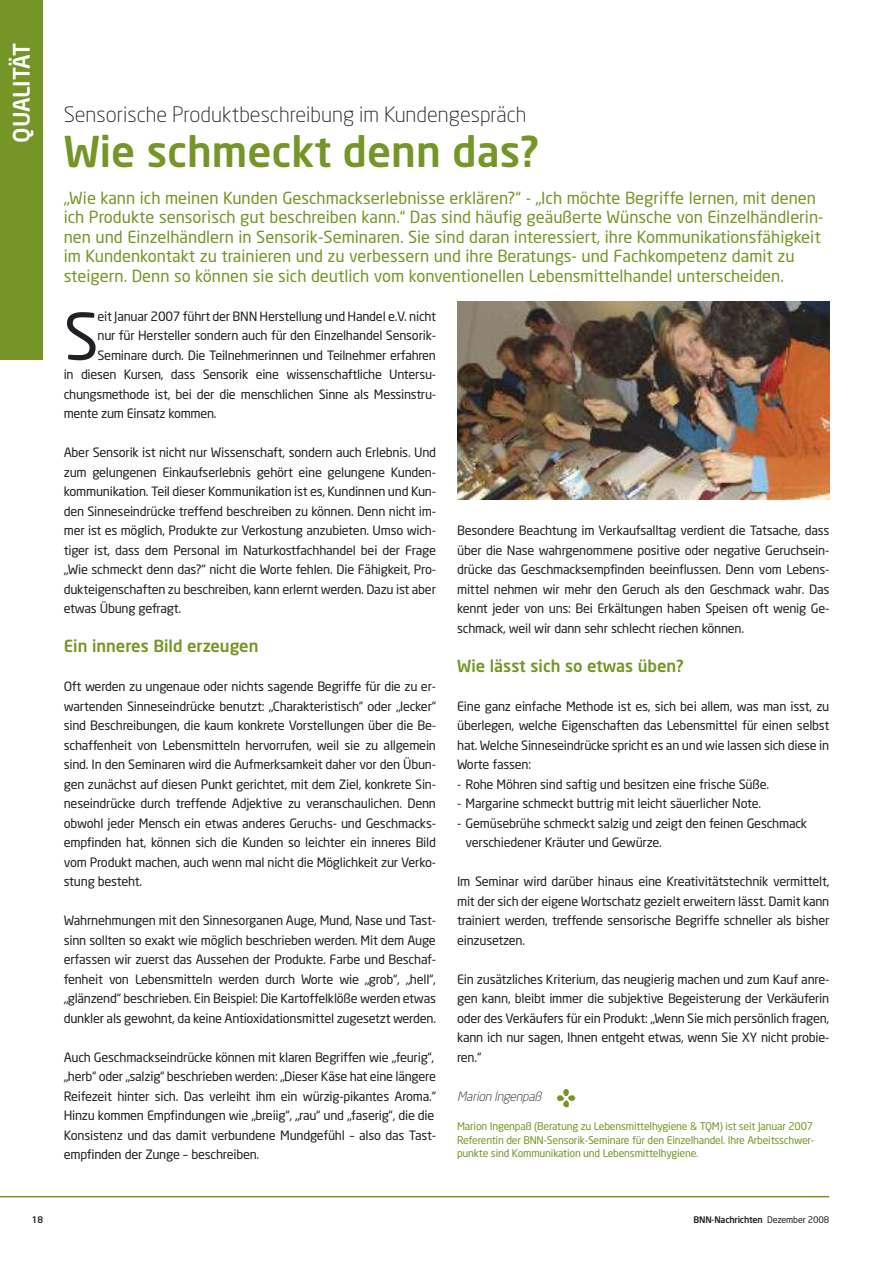
<style>
.page{position:relative;width:893px;height:1263px;background:#fff}
.page>*{position:absolute;margin:0;border:0;box-sizing:border-box;transform-origin:0 0}
.t1{font:63.6px "Neo Sans";color:#212125}
.t2{font:500 42px "Neo Sans";color:#759527}
.t3{font:500 22.5px "Neo Sans";letter-spacing:-.02em;color:#fff}
.t4{font:300 21px "Neo Sans";color:#212125}
.t5{font:16.5px/19.5px "Neo Sans";color:#759527}
.t6{font:500 16.5px "Neo Sans";color:#759527}
.t7{font:12.75px/19.5px "Neo Sans";letter-spacing:-.02em;color:#212125;text-align:justify}
.t8{font:italic 300 12.75px "Neo Sans";color:#212125}
.t9{font:10.5px/13.5px "Neo Sans";letter-spacing:-.02em;color:#759527;text-align:justify}
.t10{font:500 9px "Neo Sans";letter-spacing:-.02em;color:#212125}
.s1{font-weight:400}
</style>
<div class="page">
<img style="left:457px;top:302px;width:372px;height:198px">
<div style="left:0;top:0;width:43px;height:360px;background:#759527"></div>
<hr style="left:0;top:1196px;width:829px;height:1px;background:#759527">
<img style="left:558px;top:1089px;width:18px;height:18px">
<h3 class="t3" style="left:13px;top:143px;width:102px;rotate:-90deg">QUALITÄT</h3>
<h3 class="t4" style="left:64px;top:106px;width:464px">Sensorische Produktbeschreibung im Kundengespräch</h3>
<h2 class="t2" style="left:64px;top:135px;width:476px">Wie schmeckt denn das?</h2>
<p class="t5" style="left:64px;top:190px;width:761px">„Wie kann ich meinen Kunden Geschmackserlebnisse erklären?“ - „Ich möchte Begriffe lernen, mit denen ich Produkte sensorisch gut beschreiben kann.“ Das sind häufig geäußerte Wünsche von Einzelhändlerin&shy;nen und Einzelhändlern in Sensorik-Seminaren. Sie sind daran interessiert, ihre Kommunikationsfähigkeit im Kundenkontakt zu trainieren und zu verbessern und ihre Beratungs- und Fachkompetenz damit zu steigern. Denn so können sie sich deutlich vom konventionellen Lebensmittelhandel unterscheiden.</p>
<h1 class="t1" style="left:64px;top:313px;width:36px">S</h1>
<p class="t7" style="left:98px;top:308px;width:340px">eit Januar 2007 führt der BNN Herstellung und Handel e.V. nicht</p>
<p class="t7" style="left:98px;top:327px;width:340px">nur für Hersteller sondern auch für den Einzelhandel Sensorik-</p>
<p class="t7" style="left:98px;top:347px;width:340px">Seminare durch. Die Teilnehmerinnen und Teilnehmer erfahren</p>
<p class="t7" style="left:64px;top:366px;width:374px">in diesen Kursen, dass Sensorik eine wissenschaftliche Untersu-</p>
<p class="t7" style="left:64px;top:386px;width:374px">chungsmethode ist, bei der die menschlichen Sinne als Messinstru-</p>
<p class="t7" style="left:64px;top:405px;width:154px">mente zum Einsatz kommen.</p>
<p class="t7" style="left:64px;top:444px;width:374px">Aber Sensorik ist nicht nur Wissenschaft, sondern auch Erlebnis. Und zum gelungenen Einkaufserlebnis gehört eine gelungene Kunden&shy;kommunikation. Teil dieser Kommunikation ist es, Kundinnen und Kun&shy;den Sinneseindrücke treffend beschreiben zu können. Denn nicht im&shy;mer ist es möglich, Produkte zur Verkostung anzubieten. Umso wich&shy;tiger ist, dass dem Personal im Naturkostfachhandel bei der Frage „Wie schmeckt denn das?“ nicht die Worte fehlen. Die Fähigkeit, Pro&shy;dukteigenschaften zu beschreiben, kann erlernt werden. Dazu ist aber etwas Übung gefragt.</p>
<p class="t6" style="left:64px;top:640px;width:196px">Ein inneres Bild erzeugen</p>
<p class="t7" style="left:64px;top:678px;width:374px">Oft werden zu ungenaue oder nichts sagende Begriffe für die zu er&shy;wartenden Sinneseindrücke benutzt: „Charakteristisch“ oder „lecker“ sind Beschreibungen, die kaum konkrete Vorstellungen über die Be&shy;schaffenheit von Lebensmitteln hervorrufen, weil sie zu allgemein sind. In den Seminaren wird die Aufmerksamkeit daher vor den Übun&shy;gen zunächst auf diesen Punkt gerichtet, mit dem Ziel, konkrete Sin&shy;neseindrücke durch treffende Adjektive zu veranschaulichen. Denn obwohl jeder Mensch ein etwas anderes Geruchs- und Geschmacks&shy;empfinden hat, können sich die Kunden so leichter ein inneres Bild vom Produkt machen, auch wenn mal nicht die Möglichkeit zur Verko&shy;stung besteht.</p>
<p class="t7" style="left:64px;top:912px;width:374px">Wahrnehmungen mit den Sinnesorganen Auge, Mund, Nase und Tast&shy;sinn sollten so exakt wie möglich beschrieben werden. Mit dem Auge erfassen wir zuerst das Aussehen der Produkte. Farbe und Beschaf&shy;fenheit von Lebensmitteln werden durch Worte wie „grob“, „hell“, „glänzend“ beschrieben. Ein Beispiel: Die Kartoffelklöße werden etwas dunkler als gewohnt, da keine Antioxidationsmittel zugesetzt werden.</p>
<p class="t7" style="left:64px;top:1048px;width:374px;text-align:left">Auch Geschmackseindrücke können mit klaren Begriffen wie „feurig“, „herb“ oder „salzig“ beschrieben werden: „Dieser Käse hat eine längere Reifezeit hinter sich. Das verleiht ihm ein würzig-pikantes Aroma.“ Hinzu kommen Empfindungen wie „breiig“, „rau“ und „faserig“, die die Konsistenz und das damit verbundene Mundgefühl – also das Tast&shy;empfinden der Zunge – beschreiben.</p>
<p class="t7" style="left:457px;top:522px;width:374px">Besondere Beachtung im Verkaufsalltag verdient die Tatsache, dass über die Nase wahrgenommene positive oder negative Geruchsein&shy;drücke das Geschmacksempfinden beeinflussen. Denn vom Lebens&shy;mittel nehmen wir mehr den Geruch als den Geschmack wahr. Das kennt jeder von uns: Bei Erkältungen haben Speisen oft wenig Ge&shy;schmack, weil wir dann sehr schlecht riechen können.</p>
<p class="t6" style="left:457px;top:659px;width:228px">Wie lässt sich so etwas üben?</p>
<p class="t7" style="left:457px;top:698px;width:374px">Eine ganz einfache Methode ist es, sich bei allem, was man isst, zu überlegen, welche Eigenschaften das Lebensmittel für einen selbst hat. Welche Sinneseindrücke spricht es an und wie lassen sich diese in Worte fassen:</p>
<p class="t7" style="left:457px;top:776px;width:313px">- Rohe Möhren sind saftig und besitzen eine frische Süße.</p>
<p class="t7" style="left:457px;top:795px;width:305px">- Margarine schmeckt buttrig mit leicht säuerlicher Note.</p>
<p class="t7" style="left:466px;top:815px;width:343px;text-indent:-9px">- Gemüsebrühe schmeckt salzig und zeigt den feinen Geschmack verschiedener Kräuter und Gewürze.</p>
<p class="t7" style="left:457px;top:873px;width:374px">Im Seminar wird darüber hinaus eine Kreativitätstechnik vermittelt, mit der sich der eigene Wortschatz gezielt erweitern lässt. Damit kann trainiert werden, treffende sensorische Begriffe schneller als bisher einzusetzen.</p>
<p class="t7" style="left:457px;top:971px;width:374px">Ein zusätzliches Kriterium, das neugierig machen und zum Kauf anre&shy;gen kann, bleibt immer die subjektive Begeisterung der Verkäuferin oder des Verkäufers für ein Produkt: „Wenn Sie mich persönlich fragen, kann ich nur sagen, Ihnen entgeht etwas, wenn Sie XY nicht probie&shy;ren.“</p>
<p class="t8" style="left:457px;top:1091px;width:88px">Marion Ingenpaß</p>
<p class="t9" style="left:457px;top:1120px;width:359px">Marion Ingenpaß (Beratung zu Lebensmittelhygiene &amp; TQM) ist seit Januar 2007<br>Referentin der BNN-Sensorik-Seminare für den Einzelhandel. Ihre Arbeitsschwer&shy;punkte sind Kommunikation und Lebensmittelhygiene.</p>
<p class="t10" style="left:32px;top:1216px;width:13px">18</p>
<p class="t10" style="left:693px;top:1216px;width:137px">BNN-Nachrichten <span class="s1">Dezember 2008</span></p>
</div>
